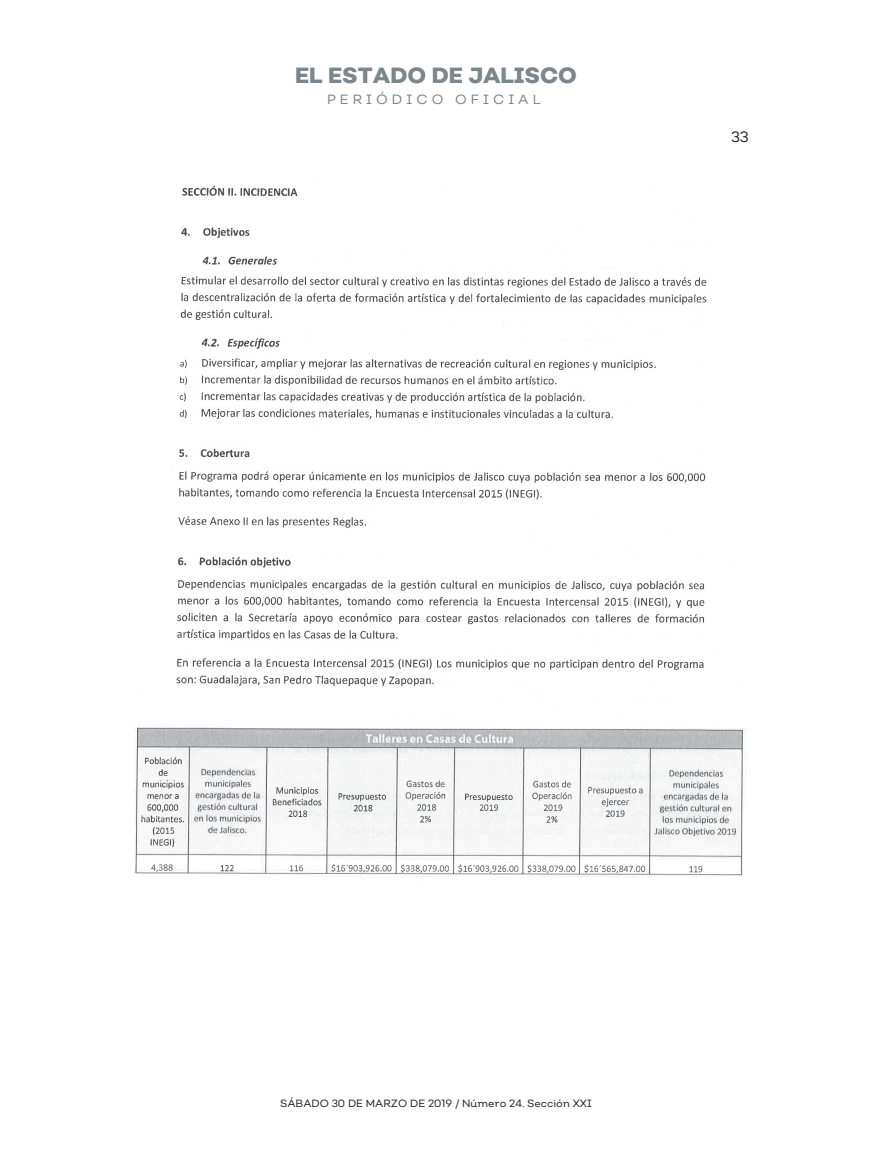
<style>
.page{position:relative;width:872px;height:1149px;background:#fff}
.page>*{position:absolute;margin:0;border:0;box-sizing:border-box;transform-origin:0 0}
.t1{font:800 21.9px "Nutmeg";color:#7c868d}
.t2{font:15px "Nutmeg Headline";color:#231f20}
.t3{font:13.35px "Nutmeg";letter-spacing:.3em;color:#7c868d}
.t4{font:10.5px "Nutmeg";color:#231f20}
</style>
<div class="page">
<img style="left:134px;top:185px;width:613px;height:692px">
<img style="left:141px;top:186px;width:567px;height:691px">
<img style="left:150px;top:780px;width:553px;height:92px">
<h1 class="t1" style="left:295px;top:61px;width:283px">EL ESTADO DE JALISCO</h1>
<p class="t3" style="left:327px;top:91px;width:215px">PERIÓDICO OFICIAL</p>
<h2 class="t2" style="left:731px;top:127px;width:19px">33</h2>
<p class="t4" style="left:280px;top:1096px;width:313px">SÁBADO 30 DE MARZO DE 2019 / Número 24. Sección XXI</p>
</div>
